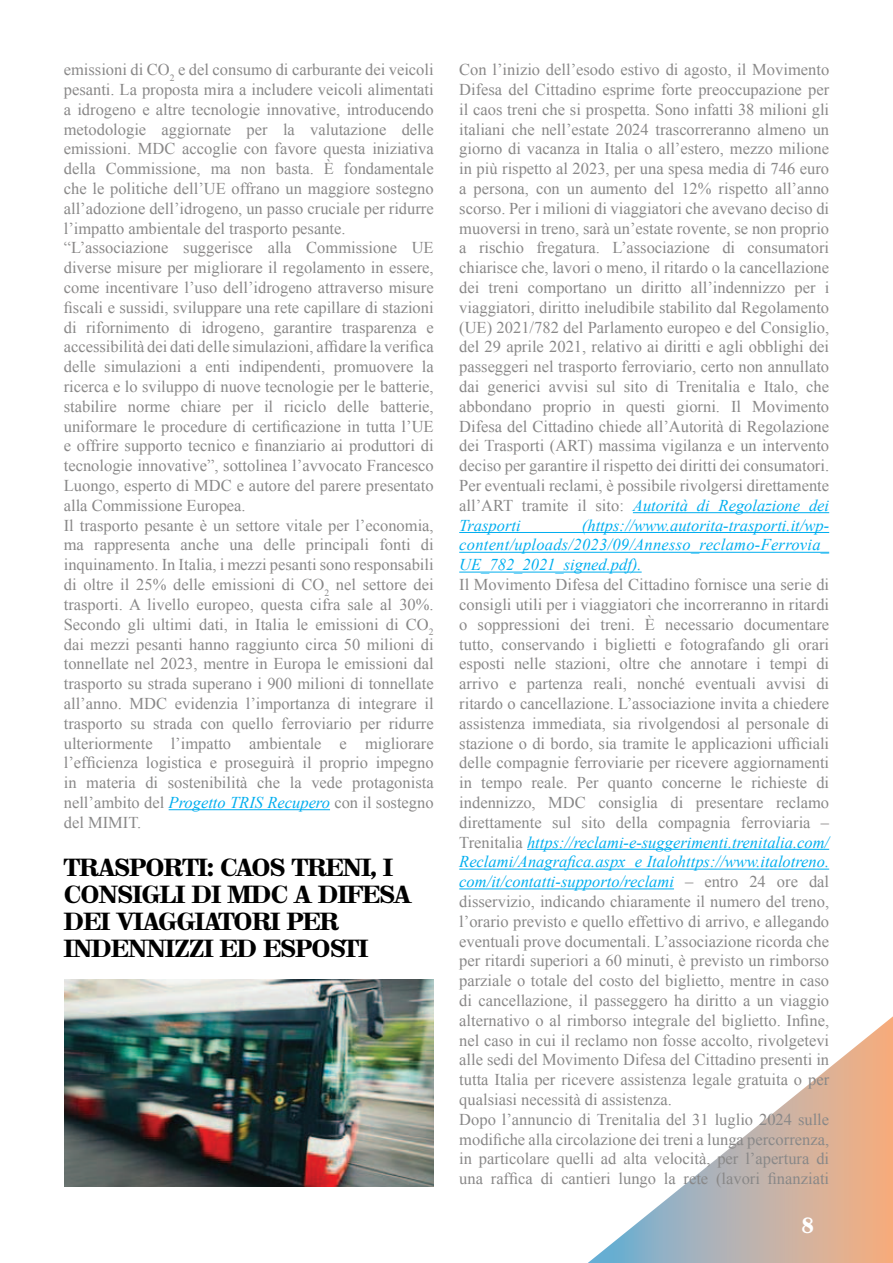
<style>
.page{position:relative;width:893px;height:1263px;background:#fff}
.page>*{position:absolute;margin:0;border:0;box-sizing:border-box;transform-origin:0 0}
.t1{font:800 24px/27px "Valencia";color:#000}
.t2{font:800 22.5px "Valencia";color:#fff}
.t3{font:16.5px/19.8px "Times New Roman";color:#898888}
.t4{font:italic 16.5px/19.8px "Times New Roman";letter-spacing:.015em;color:#00aeef;text-align:justify}
.s1{font-style:italic;color:#00aeef}
</style>
<div class="page">
<svg style="left:588px;top:1016px;width:305px;height:247px"></svg>
<hr style="left:169px;top:809px;width:161px;height:1px;background:#00aeef">
<img style="left:64px;top:979px;width:370px;height:207px">
<hr style="left:633px;top:512px;width:196px;height:1px;background:#00aeef">
<hr style="left:459px;top:532px;width:370px;height:1px;background:#00aeef">
<hr style="left:459px;top:552px;width:370px;height:1px;background:#00aeef">
<hr style="left:459px;top:572px;width:183px;height:1px;background:#00aeef">
<hr style="left:527px;top:849px;width:302px;height:1px;background:#00aeef">
<hr style="left:459px;top:869px;width:370px;height:1px;background:#00aeef">
<hr style="left:459px;top:888px;width:215px;height:1px;background:#00aeef">
<p class="t3" style="left:64px;top:60px;width:371px">emissioni di CO<sub>2</sub> e del consumo di carburante dei veicoli pesanti. La proposta mira a includere veicoli alimentati a idrogeno e altre tecnologie innovative, introducendo metodologie aggiornate per la valutazione delle emissioni. MDC accoglie con favore questa iniziativa della Commissione, ma non basta. È fondamentale che le politiche dell’UE offrano un maggiore sostegno all’adozione dell’idrogeno, un passo cruciale per ridurre l’impatto ambientale del trasporto pesante. “L’associazione suggerisce alla Commissione UE diverse misure per migliorare il regolamento in essere, come incentivare l’uso dell’idrogeno attraverso misure fiscali e sussidi, sviluppare una rete capillare di stazioni di rifornimento di idrogeno, garantire trasparenza e accessibilità dei dati delle simulazioni, affidare la verifica delle simulazioni a enti indipendenti, promuovere la ricerca e lo sviluppo di nuove tecnologie per le batterie, stabilire norme chiare per il riciclo delle batterie, uniformare le procedure di certificazione in tutta l’UE e offrire supporto tecnico e finanziario ai produttori di tecnologie innovative”, sottolinea l’avvocato Francesco Luongo, esperto di MDC e autore del parere presentato alla Commissione Europea.<br>Il trasporto pesante è un settore vitale per l’economia, ma rappresenta anche una delle principali fonti di inquinamento. In Italia, i mezzi pesanti sono responsabili di oltre il 25% delle emissioni di CO<sub>2</sub> nel settore dei trasporti. A livello europeo, questa cifra sale al 30%.<br>Secondo gli ultimi dati, in Italia le emissioni di CO<sub>2 </sub>dai mezzi pesanti hanno raggiunto circa 50 milioni di tonnellate nel 2023, mentre in Europa le emissioni dal trasporto su strada superano i 900 milioni di tonnellate all’anno. MDC evidenzia l’importanza di integrare il trasporto su strada con quello ferroviario per ridurre ulteriormente l’impatto ambientale e migliorare l’efficienza logistica e proseguirà il proprio impegno in materia di sostenibilità che la vede protagonista nell’ambito del <span class="s1">Progetto TRIS Recupero</span> con il sostegno del MIMIT.</p>
<h1 class="t1" style="left:64px;top:855px;width:348px">TRASPORTI: CAOS TRENI, I<br>CONSIGLI DI MDC A DIFESA<br>DEI VIAGGIATORI PER<br>INDENNIZZI ED ESPOSTI</h1>
<p class="t3" style="left:459px;top:60px;width:371px;text-align:justify">Con l’inizio dell’esodo estivo di agosto, il Movimento Difesa del Cittadino esprime forte preoccupazione per il caos treni che si prospetta. Sono infatti 38 milioni gli italiani che nell’estate 2024 trascorreranno almeno un giorno di vacanza in Italia o all’estero, mezzo milione in più rispetto al 2023, per una spesa media di 746 euro a persona, con un aumento del 12% rispetto all’anno scorso. Per i milioni di viaggiatori che avevano deciso di muoversi in treno, sarà un’estate rovente, se non proprio a rischio fregatura. L’associazione di consumatori chiarisce che, lavori o meno, il ritardo o la cancellazione dei treni comportano un diritto all’indennizzo per i viaggiatori, diritto ineludibile stabilito dal Regolamento (UE) 2021/782 del Parlamento europeo e del Consiglio, del 29 aprile 2021, relativo ai diritti e agli obblighi dei passeggeri nel trasporto ferroviario, certo non annullato dai generici avvisi sul sito di Trenitalia e Italo, che abbondano proprio in questi giorni. Il Movimento Difesa del Cittadino chiede all’Autorità di Regolazione dei Trasporti (ART) massima vigilanza e un intervento deciso per garantire il rispetto dei diritti dei consumatori.<br>Per eventuali reclami, è possibile rivolgersi direttamente all’ART tramite il sito: <span class="s1">Autorità di Regolazione dei Trasporti</span></p>
<p class="t4" style="left:459px;top:515px;width:371px;text-indent:123px">(https://www.autorita-trasporti.it/wp&shy;content/uploads/2023/09/Annesso_reclamo-Ferrovia_ UE_782_2021_signed.pdf).</p>
<p class="t3" style="left:459px;top:574px;width:371px">Il Movimento Difesa del Cittadino fornisce una serie di consigli utili per i viaggiatori che incorreranno in ritardi o soppressioni dei treni. È necessario documentare tutto, conservando i biglietti e fotografando gli orari esposti nelle stazioni, oltre che annotare i tempi di arrivo e partenza reali, nonché eventuali avvisi di ritardo o cancellazione. L’associazione invita a chiedere assistenza immediata, sia rivolgendosi al personale di stazione o di bordo, sia tramite le applicazioni ufficiali delle compagnie ferroviarie per ricevere aggiornamenti in tempo reale. Per quanto concerne le richieste di indennizzo, MDC consiglia di presentare reclamo direttamente sul sito della compagnia ferroviaria – Trenitalia <span class="s1">https://reclami-e-suggerimenti.trenitalia.com/ Reclami/Anagrafica.aspx e Italohttps://www.italotreno. com/it/contatti-supporto/reclami</span> – entro 24 ore dal disservizio, indicando chiaramente il numero del treno, l’orario previsto e quello effettivo di arrivo, e allegando eventuali prove documentali. L’associazione ricorda che per ritardi superiori a 60 minuti, è previsto un rimborso parziale o totale del costo del biglietto, mentre in caso di cancellazione, il passeggero ha diritto a un viaggio alternativo o al rimborso integrale del biglietto. Infine, nel caso in cui il reclamo non fosse accolto, rivolgetevi alle sedi del Movimento Difesa del Cittadino presenti in tutta Italia per ricevere assistenza legale gratuita o per qualsiasi necessità di assistenza.<br>Dopo l’annuncio di Trenitalia del 31 luglio 2024 sulle modifiche alla circolazione dei treni a lunga percorrenza, in particolare quelli ad alta velocità, per l’apertura di una raffica di cantieri lungo la rete (lavori finanziati</p>
<h2 class="t2" style="left:802px;top:1211px;width:13px">8</h2>
</div>
